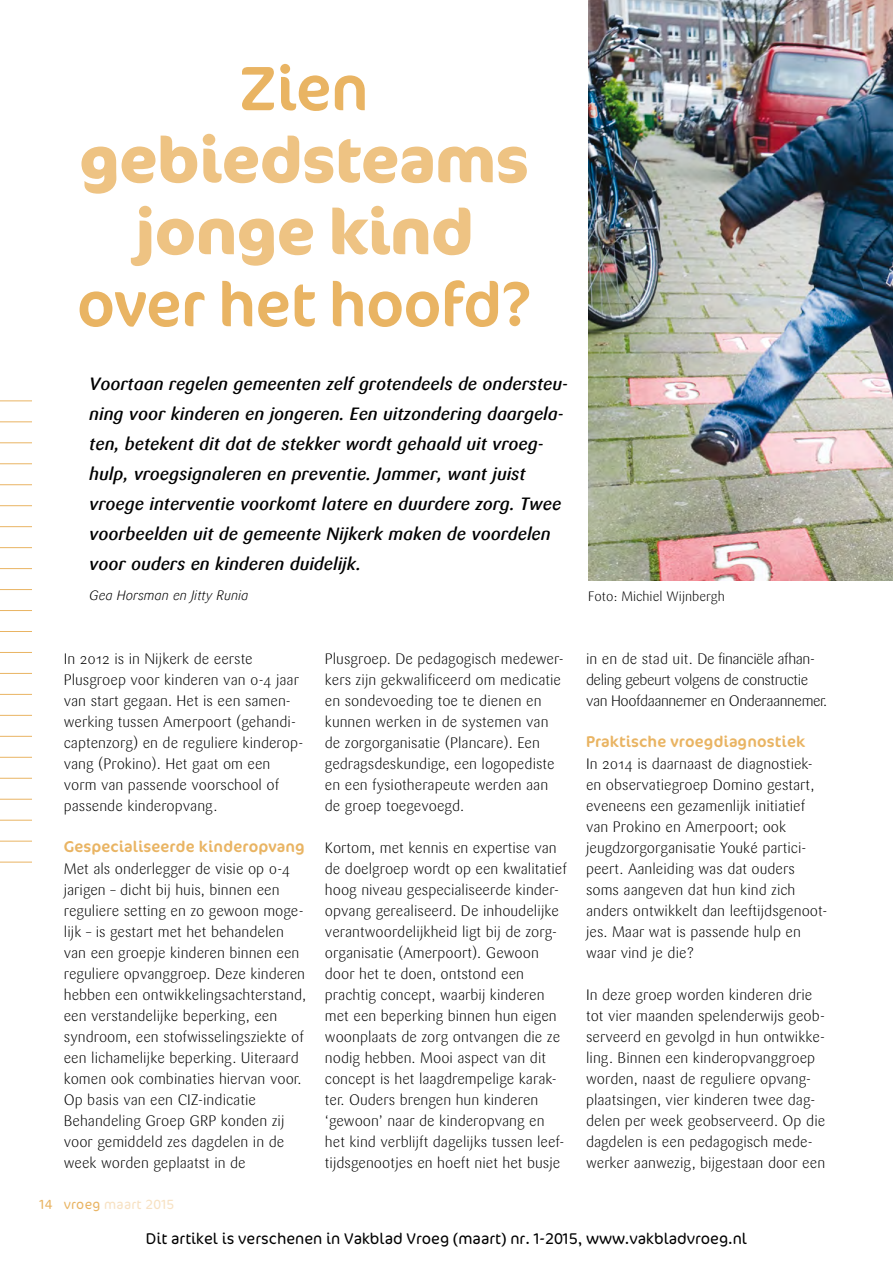
<style>
.page{position:relative;width:893px;height:1263px;background:#fff}
.page>*{position:absolute;margin:0;border:0;box-sizing:border-box;transform-origin:0 0}
.Cocon_quotje{font:700 63px "Cocon";letter-spacing:-.01em;color:#eec383}
.Cocon_quotje-2{font:63px "Cocon";letter-spacing:-.01em;color:#e9b463}
.Sari_intro{font:italic 500 17.7px/30px "Sari";color:#000}
.tussenkopje_blauw_me{font:300 15.75px "Cocon";color:#000}
.Cocon_tussenkopje{font:15.75px "Cocon";letter-spacing:.01em;color:#e9b463}
.Sari_platte_tekst{font:300 15px/21px "Sari";color:#000}
.Sari_platte_tekst-2{font:300 15px/21px "Sari";letter-spacing:-.03em;color:#000}
.Sari_intro-2{font:italic 300 13.5px "Sari";color:#000}
.Bijschrift{font:300 13.5px "Sari";color:#000}
.Cocon_tussenkopje-2{font:300 13.5px "Cocon";letter-spacing:.02em;color:#f7e1c2}
.Cocon_tussenkopje-3{font:300 13.5px "Cocon";color:#e9b463}
.s1{color:#e9b463}
</style>
<div class="page">
<img style="left:588px;top:0;width:305px;height:580px">
<hr style="left:0;top:400px;width:32px;height:1px;background:#e9b463">
<hr style="left:0;top:421px;width:32px;height:1px;background:#e9b463">
<hr style="left:0;top:442px;width:32px;height:1px;background:#e9b463">
<hr style="left:0;top:463px;width:32px;height:1px;background:#e9b463">
<hr style="left:0;top:484px;width:32px;height:1px;background:#e9b463">
<hr style="left:0;top:505px;width:32px;height:1px;background:#e9b463">
<hr style="left:0;top:526px;width:32px;height:1px;background:#e9b463">
<hr style="left:0;top:547px;width:32px;height:1px;background:#e9b463">
<hr style="left:0;top:568px;width:32px;height:1px;background:#e9b463">
<hr style="left:0;top:589px;width:32px;height:1px;background:#e9b463">
<hr style="left:0;top:610px;width:32px;height:1px;background:#e9b463">
<hr style="left:0;top:631px;width:32px;height:1px;background:#e9b463">
<hr style="left:0;top:652px;width:32px;height:1px;background:#e9b463">
<hr style="left:0;top:673px;width:32px;height:1px;background:#e9b463">
<hr style="left:0;top:694px;width:32px;height:1px;background:#e9b463">
<hr style="left:0;top:715px;width:32px;height:1px;background:#e9b463">
<hr style="left:0;top:736px;width:32px;height:1px;background:#e9b463">
<hr style="left:0;top:757px;width:32px;height:1px;background:#e9b463">
<hr style="left:0;top:778px;width:32px;height:1px;background:#e9b463">
<hr style="left:0;top:799px;width:32px;height:1px;background:#e9b463">
<hr style="left:0;top:820px;width:32px;height:1px;background:#e9b463">
<hr style="left:0;top:841px;width:32px;height:1px;background:#e9b463">
<hr style="left:0;top:862px;width:32px;height:1px;background:#e9b463">
<p class="Cocon_quotje-2" style="left:239px;top:49px;width:131px">Zien</p>
<p class="Cocon_quotje" style="left:79px;top:121px;width:452px">gebiedsteams</p>
<p class="Cocon_quotje" style="left:135px;top:193px;width:341px">jonge kind</p>
<p class="Cocon_quotje-2" style="left:77px;top:265px;width:456px">over het hoofd?</p>
<p class="Sari_intro" style="left:89px;top:369px;width:480px">Voortaan regelen gemeenten zelf grotendeels de ondersteu&shy;ning voor kinderen en jongeren. Een uitzondering daargela&shy;ten, betekent dit dat de stekker wordt gehaald uit vroeg&shy;hulp, vroegsignaleren en preventie. Jammer, want juist vroege interventie voorkomt latere en duurdere zorg. Twee voorbeelden uit de gemeente Nijkerk maken de voordelen voor ouders en kinderen duidelijk.</p>
<p class="Sari_intro-2" style="left:89px;top:587px;width:161px">Gea Horsman en Jitty Runia</p>
<p class="Bijschrift" style="left:588px;top:588px;width:138px">Foto: Michiel Wijnbergh</p>
<p class="Sari_platte_tekst" style="left:64px;top:649px;width:241px">In 2012 is in Nijkerk de eerste<br>Plusgroep voor kinderen van 0-4 jaar van start gegaan. Het is een samen&shy;werking tussen Amerpoort (gehandi&shy;captenzorg) en de reguliere kinderop&shy;vang (Prokino). Het gaat om een vorm van passende voorschool of passende kinderopvang.</p>
<p class="Cocon_tussenkopje" style="left:64px;top:836px;width:243px">Gespecialiseerde kinderopvang</p>
<p class="Sari_platte_tekst" style="left:64px;top:859px;width:244px">Met als onderlegger de visie op 0-4 jarigen – dicht bij huis, binnen een reguliere setting en zo gewoon moge&shy;lijk – is gestart met het behandelen van een groepje kinderen binnen een reguliere opvanggroep. Deze kinderen hebben een ontwikkelingsachterstand, een verstandelijke beperking, een syndroom, een stofwisselingsziekte of een lichamelijke beperking. Uiteraard komen ook combinaties hiervan voor.<br>Op basis van een CIZ-indicatie Behandeling Groep GRP konden zij voor gemiddeld zes dagdelen in de week worden geplaatst in de</p>
<p class="Cocon_tussenkopje-3" style="left:40px;top:1196px;width:14px">14</p>
<p class="Cocon_tussenkopje-2" style="left:64px;top:1196px;width:112px"><span class="s1">vroeg</span> maart 2015</p>
<p class="Sari_platte_tekst" style="left:325px;top:649px;width:240px">Plusgroep. De pedagogisch medewer&shy;kers zijn gekwalificeerd om medicatie en sondevoeding toe te dienen en kunnen werken in de systemen van de zorgorganisatie (Plancare). Een gedragsdeskundige, een logopediste en een fysiotherapeute werden aan de groep toegevoegd.</p>
<p class="Sari_platte_tekst" style="left:325px;top:838px;width:243px">Kortom, met kennis en expertise van de doelgroep wordt op een kwalitatief hoog niveau gespecialiseerde kinder&shy;opvang gerealiseerd. De inhoudelijke verantwoordelijkheid ligt bij de zorg&shy;organisatie (Amerpoort). Gewoon door het te doen, ontstond een prachtig concept, waarbij kinderen met een beperking binnen hun eigen woonplaats de zorg ontvangen die ze nodig hebben. Mooi aspect van dit concept is het laagdrempelige karak&shy;ter. Ouders brengen hun kinderen ‘gewoon’ naar de kinderopvang en het kind verblijft dagelijks tussen leef&shy;tijdsgenootjes en hoeft niet het busje</p>
<p class="Sari_platte_tekst-2" style="left:586px;top:649px;width:243px">in en de stad uit. De financiële afhan&shy;deling gebeurt volgens de constructie van Hoofdaannemer en Onderaannemer.</p>
<p class="Cocon_tussenkopje" style="left:586px;top:731px;width:221px">Praktische vroegdiagnostiek</p>
<p class="Sari_platte_tekst" style="left:586px;top:754px;width:243px">In 2014 is daarnaast de diagnostiek&shy;en observatiegroep Domino gestart, eveneens een gezamenlijk initiatief van Prokino en Amerpoort; ook jeugdzorgorganisatie Youké partici&shy;peert. Aanleiding was dat ouders soms aangeven dat hun kind zich anders ontwikkelt dan leeftijdsgenoot&shy;jes. Maar wat is passende hulp en waar vind je die?</p>
<p class="Sari_platte_tekst" style="left:586px;top:985px;width:241px">In deze groep worden kinderen drie tot vier maanden spelenderwijs geob&shy;serveerd en gevolgd in hun ontwikke&shy;ling. Binnen een kinderopvanggroep worden, naast de reguliere opvang&shy;plaatsingen, vier kinderen twee dag&shy;delen per week geobserveerd. Op die dagdelen is een pedagogisch mede&shy;werker aanwezig, bijgestaan door een</p>
<p class="tussenkopje_blauw_me" style="left:146px;top:1229px;width:603px">Dit artikel is verschenen in Vakblad Vroeg (maart) nr. 1-2015, www.vakbladvroeg.nl</p>
</div>
